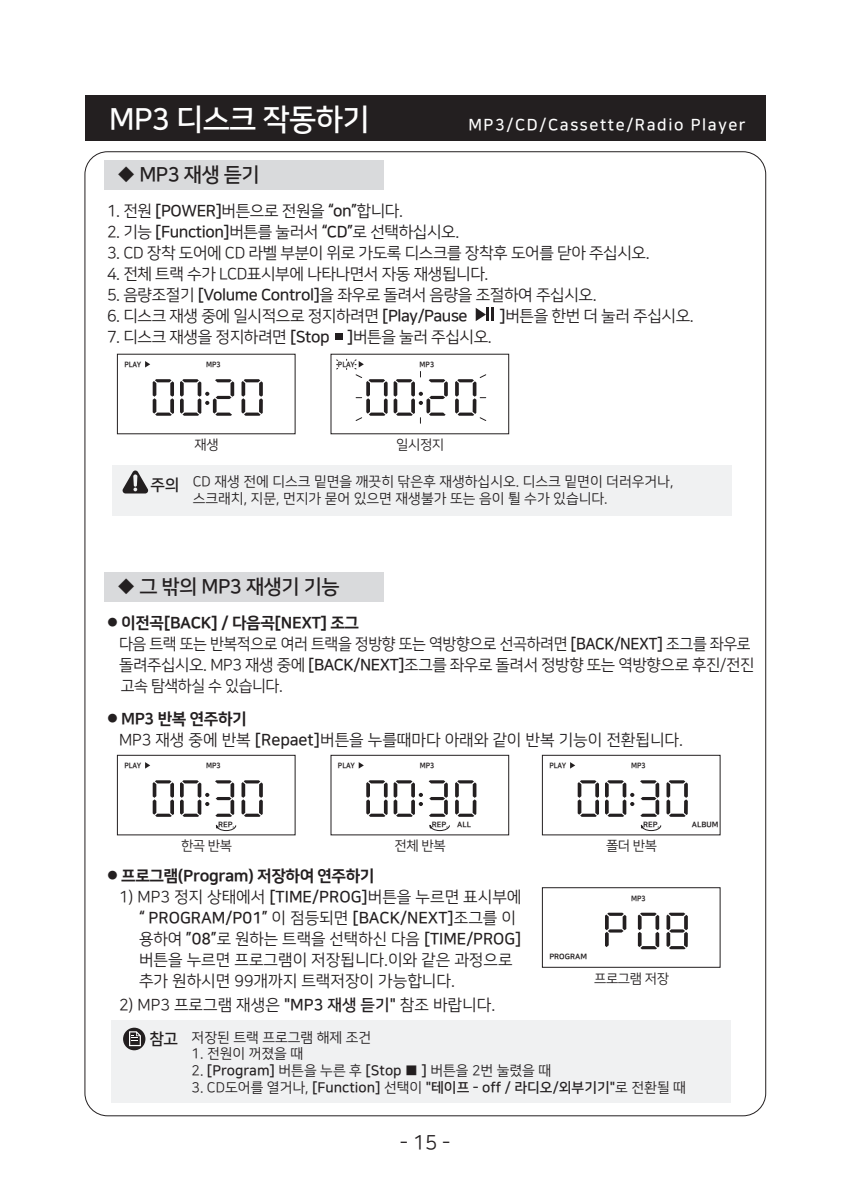
<style>
.page{position:relative;width:851px;height:1191px;background:#fff}
.page>*{position:absolute;margin:0;border:0;box-sizing:border-box;transform-origin:0 0}
.t1{font:30px "Nanum Square B";letter-spacing:-.025em;color:#fff}
.t2{font:20px "Nanum Square B";letter-spacing:-.025em;color:#231f20}
.t3{font:20px "Nanum Square R";color:#231f20}
.t4{font:16px "Nanum Square R";letter-spacing:-.025em;color:#231f20}
.t5{font:16px/21px "Nanum Square R";color:#231f20}
.t6{font:16px/21px "Nanum Square R";letter-spacing:-.025em;color:#231f20;scale:.95 1}
.t7{font:16px "Nanum Square EB";letter-spacing:-.025em;color:#231f20}
.t8{font:16px "Nanum Square B";color:#231f20}
.t9{font:16px "Nanum Square B";letter-spacing:.1em;color:#fff}
.t10{font:14px/16.8px "Nanum Square R";color:#231f20}
.t11{font:14px "Nanum Square B";color:#231f20}
.t12{font:13.4px "Nanum Square R";letter-spacing:-.025em;color:#231f20}
.t13{font:7.6px "Nanum Square EB";color:#231f20;scale:.9 1}
.t14{font:7.6px "Nanum Square EB";color:#231f20}
.s1{font-family:"Nanum Square B"}
.s2{font-size:12px}
.s3{font-family:"Nanum Square R"}
</style>
<div class="page">
<div style="left:542px;top:755px;width:178px;height:80px;border:1px solid #231f20"></div>
<svg style="left:640px;top:780px;width:19px;height:37px"></svg>
<svg style="left:666px;top:780px;width:21px;height:37px"></svg>
<svg style="left:605px;top:780px;width:29px;height:37px"></svg>
<svg style="left:577px;top:780px;width:22px;height:37px"></svg>
<svg style="left:570px;top:762px;width:5px;height:6px"></svg>
<svg style="left:640px;top:824px;width:21px;height:7px"></svg>
<div style="left:542px;top:887px;width:178px;height:80px;border:1px solid #231f20"></div>
<svg style="left:605px;top:912px;width:21px;height:35px"></svg>
<svg style="left:637px;top:912px;width:22px;height:37px"></svg>
<svg style="left:666px;top:912px;width:21px;height:37px"></svg>
<div style="left:117px;top:755px;width:178px;height:80px;border:1px solid #231f20"></div>
<svg style="left:215px;top:780px;width:19px;height:37px"></svg>
<svg style="left:241px;top:780px;width:22px;height:37px"></svg>
<svg style="left:180px;top:780px;width:29px;height:37px"></svg>
<svg style="left:153px;top:780px;width:21px;height:37px"></svg>
<svg style="left:145px;top:762px;width:5px;height:6px"></svg>
<svg style="left:215px;top:824px;width:21px;height:7px"></svg>
<div style="left:330px;top:755px;width:179px;height:80px;border:1px solid #231f20"></div>
<svg style="left:455px;top:780px;width:21px;height:37px"></svg>
<svg style="left:393px;top:780px;width:55px;height:37px"></svg>
<svg style="left:366px;top:780px;width:21px;height:37px"></svg>
<svg style="left:358px;top:762px;width:6px;height:6px"></svg>
<svg style="left:429px;top:824px;width:21px;height:7px"></svg>
<div style="left:85px;top:95px;width:680px;height:45px;background:#231f20"></div>
<div style="left:104px;top:160px;width:280px;height:29px;background:#d9dadc"></div>
<div style="left:111px;top:1020px;width:619px;height:83px;background:#f0f1f2"></div>
<div style="left:112px;top:465px;width:619px;height:51px;background:#f0f1f2"></div>
<svg style="left:122px;top:470px;width:26px;height:23px"></svg>
<div style="left:104px;top:572px;width:280px;height:30px;background:#d9dadc"></div>
<div style="left:335px;top:333px;width:8px;height:7px;background:#231f20"></div>
<svg style="left:475px;top:308px;width:18px;height:13px"></svg>
<svg style="left:123px;top:1027px;width:22px;height:23px"></svg>
<svg style="left:129px;top:1031px;width:12px;height:15px"></svg>
<svg style="left:241px;top:379px;width:22px;height:37px"></svg>
<svg style="left:180px;top:379px;width:54px;height:37px"></svg>
<svg style="left:153px;top:379px;width:21px;height:37px"></svg>
<svg style="left:145px;top:361px;width:5px;height:6px"></svg>
<svg style="left:393px;top:371px;width:55px;height:52px"></svg>
<svg style="left:354px;top:359px;width:33px;height:62px"></svg>
<svg style="left:455px;top:374px;width:32px;height:47px"></svg>
<h1 class="t1" style="left:109px;top:104px;width:262px">MP3 디스크 작동하기</h1>
<p class="t2" style="left:117px;top:164px;width:144px">◆ MP3 재생 듣기</p>
<p class="t9" style="left:468px;top:117px;width:279px">MP3/CD/Cassette/Radio Player</p>
<p class="t4" style="left:107px;top:202px;width:297px">1. 전원 <span class="s1">[POWER]</span>버튼으로 전원을 <span class="s1">“on”</span>합니다.</p>
<p class="t4" style="left:107px;top:223px;width:354px">2. 기능 <span class="s1">[Function]</span>버튼를 눌러서 <span class="s1">“CD”</span>로 선택하십시오.</p>
<p class="t4" style="left:107px;top:244px;width:544px">3. CD 장착 도어에 CD 라벨 부분이 위로 가도록 디스크를 장착후 도어를 닫아 주십시오.</p>
<p class="t4" style="left:107px;top:265px;width:383px">4. 전체 트랙 수가 LCD표시부에 나타나면서 자동 재생됩니다.</p>
<p class="t4" style="left:107px;top:286px;width:491px">5. 음량조절기 <span class="s1">[Volume Control]</span>을 좌우로 돌려서 음량을 조절하여 주십시오.</p>
<p class="t4" style="left:107px;top:307px;width:362px">6. 디스크 재생 중에 일시적으로 정지하려면 <span class="s1">[Play/Pause</span></p>
<p class="t4" style="left:499px;top:307px;width:196px"><span class="s1">]</span>버튼을 한번 더 눌러 주십시오.</p>
<p class="t4" style="left:107px;top:328px;width:386px">7. 디스크 재생을 정지하려면 <span class="s1">[Stop ]</span>버튼을 눌러 주십시오.</p>
<p class="t13" style="left:124px;top:361px;width:20px">PLAY</p>
<p class="t13" style="left:206px;top:361px;width:18px">MP3</p>
<p class="t12" style="left:194px;top:438px;width:26px">재생</p>
<p class="t13" style="left:338px;top:361px;width:20px">PLAY</p>
<p class="t13" style="left:419px;top:361px;width:18px">MP3</p>
<p class="t12" style="left:396px;top:438px;width:50px">일시정지</p>
<p class="t8" style="left:150px;top:476px;width:30px">주의</p>
<p class="t10" style="left:193px;top:474px;width:482px">CD 재생 전에 디스크 밑면을 깨끗히 닦은후 재생하십시오. 디스크 밑면이 더러우거나, 스크래치, 지문, 먼지가 묻어 있으면 재생불가 또는 음이 튈 수가 있습니다.</p>
<p class="t2" style="left:117px;top:576px;width:224px">◆ 그 밖의 MP3 재생기 기능</p>
<p class="t7" style="left:107px;top:614px;width:253px"><span class="s2">●</span> 이전곡[BACK] / 다음곡[NEXT] 조그</p>
<p class="t6" style="left:119px;top:634px;width:670px">다음 트랙 또는 반복적으로 여러 트랙을 정방향 또는 역방향으로 선곡하려면 <span class="s1">[BACK/NEXT]</span> 조그를 좌우로 돌려주십시오. MP3 재생 중에 <span class="s1">[BACK/NEXT]</span>조그를 좌우로 돌려서 정방향 또는 역방향으로 후진/전진 고속 탐색하실 수 있습니다.</p>
<p class="t7" style="left:107px;top:710px;width:141px"><span class="s2">●</span> MP3 반복 연주하기</p>
<p class="t5" style="left:119px;top:729px;width:565px">MP3 재생 중에 반복 <span class="s1">[Repaet]</span>버튼을 누를때마다 아래와 같이 반복 기능이 전환됩니다.</p>
<p class="t13" style="left:124px;top:762px;width:20px">PLAY</p>
<p class="t13" style="left:206px;top:762px;width:18px">MP3</p>
<p class="t14" style="left:218px;top:821px;width:18px">REP.</p>
<p class="t12" style="left:181px;top:839px;width:53px">한곡 반복</p>
<p class="t13" style="left:338px;top:762px;width:20px">PLAY</p>
<p class="t13" style="left:420px;top:762px;width:18px">MP3</p>
<p class="t14" style="left:432px;top:821px;width:18px">REP.</p>
<p class="t12" style="left:394px;top:839px;width:53px">전체 반복</p>
<p class="t14" style="left:457px;top:821px;width:15px">ALL</p>
<p class="t13" style="left:549px;top:762px;width:20px">PLAY</p>
<p class="t13" style="left:631px;top:762px;width:18px">MP3</p>
<p class="t14" style="left:643px;top:821px;width:18px">REP.</p>
<p class="t12" style="left:606px;top:839px;width:53px">폴더 반복</p>
<p class="t14" style="left:691px;top:821px;width:28px">ALBUM</p>
<p class="t7" style="left:107px;top:867px;width:269px"><span class="s2">●</span> 프로그램(Program) 저장하여 연주하기</p>
<p class="t5" style="left:119px;top:887px;width:404px">1) MP3 정지 상태에서 <span class="s1">[TIME/PROG]</span>버튼을 누르면 표시부에</p>
<p class="t8" style="left:139px;top:910px;width:378px">“ PROGRAM/P01” <span class="s3">이 점등되면</span> [BACK/NEXT]<span class="s3">조그를 이</span></p>
<p class="t5" style="left:139px;top:929px;width:384px">용하여 <span class="s1">”08”</span>로 원하는 트랙을 선택하신 다음 <span class="s1">[TIME/PROG] </span>버튼을 누르면 프로그램이 저장됩니다.이와 같은 과정으로 추가 원하시면 99개까지 트랙저장이 가능합니다.</p>
<p class="t5" style="left:119px;top:995px;width:377px">2) MP3 프로그램 재생은 <span class="s1">"MP3 재생 듣기"</span> 참조 바랍니다.</p>
<p class="t10" style="left:192px;top:1029px;width:181px">저장된 트랙 프로그램 해제 조건</p>
<p class="t10" style="left:192px;top:1045px;width:113px">1. 전원이 꺼졌을 때</p>
<p class="t10" style="left:192px;top:1062px;width:361px">2. <span class="s1">[Program]</span> 버튼을 누른 후 <span class="s1">[Stop ■ ]</span> 버튼을 2번 눌렸을 때</p>
<p class="t11" style="left:192px;top:1081px;width:496px"><span class="s3">3. CD도어를 열거나,</span> [Function] <span class="s3">선택이</span> "테이프 - off / 라디오/외부기기"<span class="s3">로 전환될 때</span></p>
<p class="t13" style="left:631px;top:894px;width:18px">MP3</p>
<p class="t14" style="left:549px;top:953px;width:39px">PROGRAM</p>
<p class="t12" style="left:594px;top:971px;width:76px">프로그램 저장</p>
<p class="t8" style="left:149px;top:1030px;width:30px">참고</p>
<p class="t3" style="left:400px;top:1132px;width:52px">- 15 -</p>
</div>
